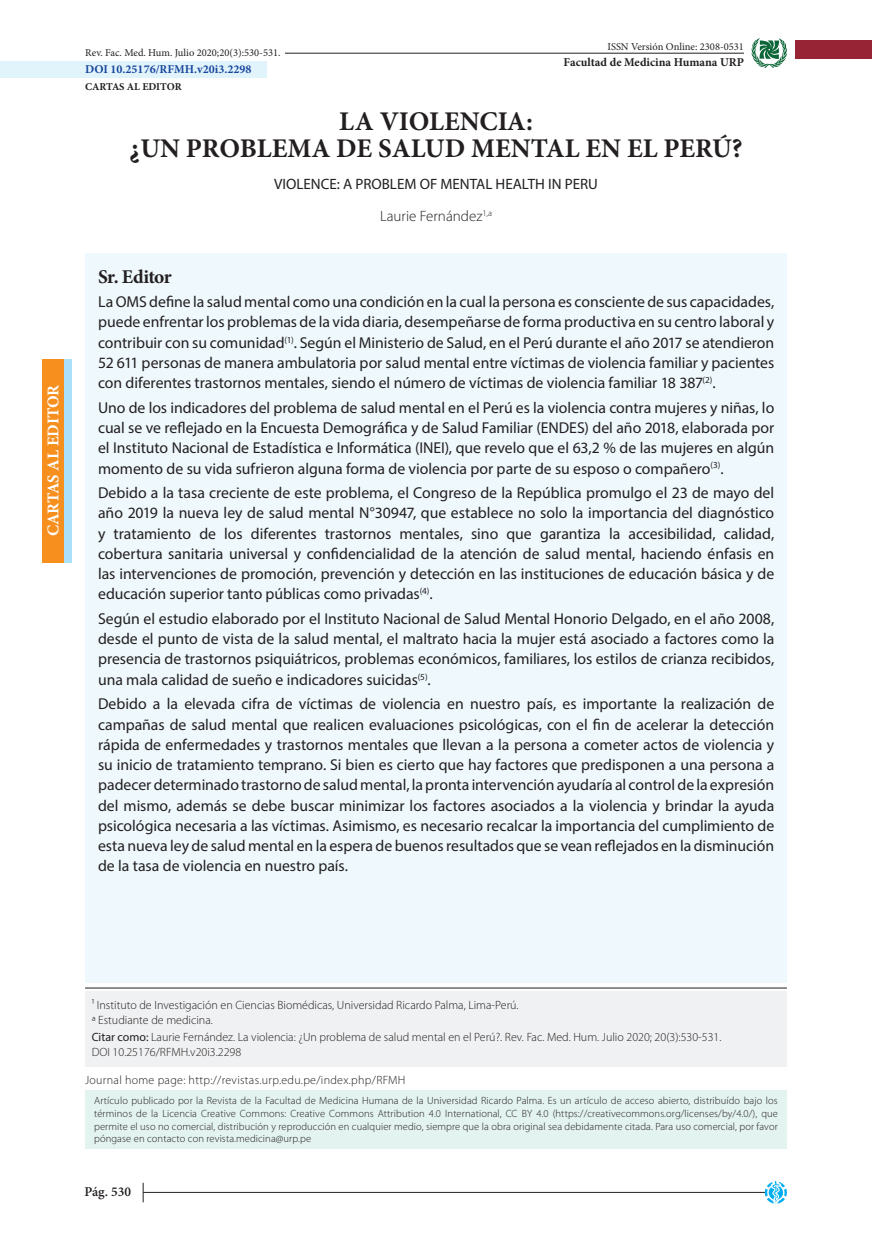
<style>
.page{position:relative;width:872px;height:1234px;background:#fff}
.page>*{position:absolute;margin:0;border:0;box-sizing:border-box;transform-origin:0 0}
.t1{font:700 27px "Minion Pro";color:#231f20}
.t2{font:700 19.5px "Minion Pro";letter-spacing:-.035em;color:#231f20}
.t3{font:700 16.5px "Minion Pro";letter-spacing:-.015em;color:#fff}
.t4{font:15.75px/20.2px "Myriad Pro";color:#231f20;text-align:justify}
.t5{font:15px "Myriad Pro";color:#231f20}
.t6{font:300 15px "Myriad Pro";color:#231f20}
.t7{font:600 13.5px "Minion Pro";color:#231f20}
.t8{font:300 12px "Myriad Pro";color:#231f20}
.t9{font:300 12px "Myriad Pro";letter-spacing:.025em;color:#231f20}
.t10{font:700 12px "Minion Pro";color:#231f20}
.t11{font:700 12px "Minion Pro";color:#18469d}
.t12{font:300 10.5px/12.6px "Myriad Pro";letter-spacing:.01em;color:#231f20;text-align:justify}
.t13{font:10.5px "Minion Pro";color:#231f20}
.t14{font:700 10.5px "Minion Pro";letter-spacing:-.015em;color:#231f20}
.s1{font-weight:400}
</style>
<div class="page">
<hr style="left:143px;top:1191px;width:622px;height:1px;background:#231f20">
<svg style="left:764px;top:1181px;width:23px;height:23px"></svg>
<svg style="left:143px;top:1182px;width:1px;height:19px"></svg>
<svg style="left:751px;top:38px;width:36px;height:30px"></svg>
<div style="left:43px;top:359px;width:29px;height:203px;background:#aae0f9"></div>
<div style="left:0;top:61px;width:266px;height:17px;background:#e1f4fc"></div>
<div style="left:85px;top:253px;width:702px;height:729px;background:#eef8fd"></div>
<hr style="left:85px;top:987px;width:702px;height:1px;background:#231f20">
<div style="left:795px;top:41px;width:77px;height:18px;background:#962435"></div>
<div style="left:85px;top:1089px;width:702px;height:59px;background:#e3f3f0"></div>
<div style="left:85px;top:991px;width:702px;height:75px;background:#f0f1f2"></div>
<div style="left:43px;top:359px;width:21px;height:203px;background:#f68f1e"></div>
<hr style="left:285px;top:53px;width:459px;height:1px;background:#231f20">
<p class="t3" style="left:42px;top:536px;width:153px;rotate:-90deg">CARTAS AL EDITOR</p>
<p class="t13" style="left:85px;top:46px;width:197px">Rev. Fac. Med. Hum. Julio 2020;20(3):530-531.</p>
<p class="t11" style="left:85px;top:61px;width:168px">DOI 10.25176/RFMH.v20i3.2298</p>
<p class="t14" style="left:85px;top:79px;width:98px">CARTAS AL EDITOR</p>
<p class="t13" style="left:607px;top:39px;width:138px">ISSN Versión Online: 2308-0531</p>
<p class="t10" style="left:563px;top:53px;width:182px">Facultad de Medicina Humana URP</p>
<p class="t1" style="left:339px;top:103px;width:195px">LA VIOLENCIA:</p>
<p class="t1" style="left:130px;top:130px;width:614px">¿UN PROBLEMA DE SALUD MENTAL EN EL PERÚ?</p>
<p class="t5" style="left:274px;top:175px;width:325px">VIOLENCE: A PROBLEM OF MENTAL HEALTH IN PERU</p>
<p class="t6" style="left:380px;top:207px;width:114px">Laurie Fernández<sup>1,a</sup></p>
<p class="t2" style="left:98px;top:263px;width:75px">Sr. Editor</p>
<p class="t4" style="left:98px;top:291px;width:678px">La OMS define la salud mental como una condición en la cual la persona es consciente de sus capacidades, puede enfrentar los problemas de la vida diaria, desempeñarse de forma productiva en su centro laboral y contribuir con su comunidad<sup>(1)</sup>. Según el Ministerio de Salud, en el Perú durante el año 2017 se atendieron 52 611 personas de manera ambulatoria por salud mental entre víctimas de violencia familiar y pacientes con diferentes trastornos mentales, siendo el número de víctimas de violencia familiar 18 387<sup>(2)</sup>.</p>
<p class="t4" style="left:98px;top:397px;width:677px">Uno de los indicadores del problema de salud mental en el Perú es la violencia contra mujeres y niñas, lo cual se ve reflejado en la Encuesta Demográfica y de Salud Familiar (ENDES) del año 2018, elaborada por el Instituto Nacional de Estadística e Informática (INEI), que revelo que el 63,2 % de las mujeres en algún momento de su vida sufrieron alguna forma de violencia por parte de su esposo o compañero<sup>(3)</sup>.</p>
<p class="t4" style="left:98px;top:482px;width:678px">Debido a la tasa creciente de este problema, el Congreso de la República promulgo el 23 de mayo del año 2019 la nueva ley de salud mental N°30947, que establece no solo la importancia del diagnóstico y tratamiento de los diferentes trastornos mentales, sino que garantiza la accesibilidad, calidad, cobertura sanitaria universal y confidencialidad de la atención de salud mental, haciendo énfasis en las intervenciones de promoción, prevención y detección en las instituciones de educación básica y de educación superior tanto públicas como privadas<sup>(4)</sup>.</p>
<p class="t4" style="left:98px;top:608px;width:678px">Según el estudio elaborado por el Instituto Nacional de Salud Mental Honorio Delgado, en el año 2008, desde el punto de vista de la salud mental, el maltrato hacia la mujer está asociado a factores como la presencia de trastornos psiquiátricos, problemas económicos, familiares, los estilos de crianza recibidos, una mala calidad de sueño e indicadores suicidas<sup>(5)</sup>.</p>
<p class="t4" style="left:98px;top:693px;width:678px">Debido a la elevada cifra de víctimas de violencia en nuestro país, es importante la realización de campañas de salud mental que realicen evaluaciones psicológicas, con el fin de acelerar la detección rápida de enfermedades y trastornos mentales que llevan a la persona a cometer actos de violencia y su inicio de tratamiento temprano. Si bien es cierto que hay factores que predisponen a una persona a padecer determinado trastorno de salud mental, la pronta intervención ayudaría al control de la expresión del mismo, además se debe buscar minimizar los factores asociados a la violencia y brindar la ayuda psicológica necesaria a las víctimas. Asimismo, es necesario recalcar la importancia del cumplimiento de esta nueva ley de salud mental en la espera de buenos resultados que se vean reflejados en la disminución de la tasa de violencia en nuestro país.</p>
<p class="t8" style="left:92px;top:997px;width:428px">1 Instituto de Investigación en Ciencias Biomédicas, Universidad Ricardo Palma, Lima-Perú.</p>
<p class="t8" style="left:92px;top:1012px;width:123px">ª Estudiante de medicina.</p>
<p class="t8" style="left:92px;top:1029px;width:631px"><span class="s1">Citar como:</span> Laurie Fernández. La violencia: ¿Un problema de salud mental en el Perú?. Rev. Fac. Med. Hum. Julio 2020; 20(3):530-531.</p>
<p class="t8" style="left:92px;top:1044px;width:151px">DOI 10.25176/RFMH.v20i3.2298</p>
<p class="t9" style="left:85px;top:1072px;width:322px">Journal home page: http://revistas.urp.edu.pe/index.php/RFMH</p>
<p class="t12" style="left:94px;top:1094px;width:685px">Artículo publicado por la Revista de la Facultad de Medicina Humana de la Universidad Ricardo Palma. Es un artículo de acceso abierto, distribuído bajo los términos de la Licencia Creative Commons: Creative Commons Attribution 4.0 International, CC BY 4.0 (https://creativecommons.org/licenses/by/4.0/), que permite el uso no comercial, distribución y reproducción en cualquier medio, siempre que la obra original sea debidamente citada. Para uso comercial, por favor póngase en contacto con revista.medicina@urp.pe</p>
<p class="t7" style="left:84px;top:1181px;width:48px">Pág. 530</p>
</div>
